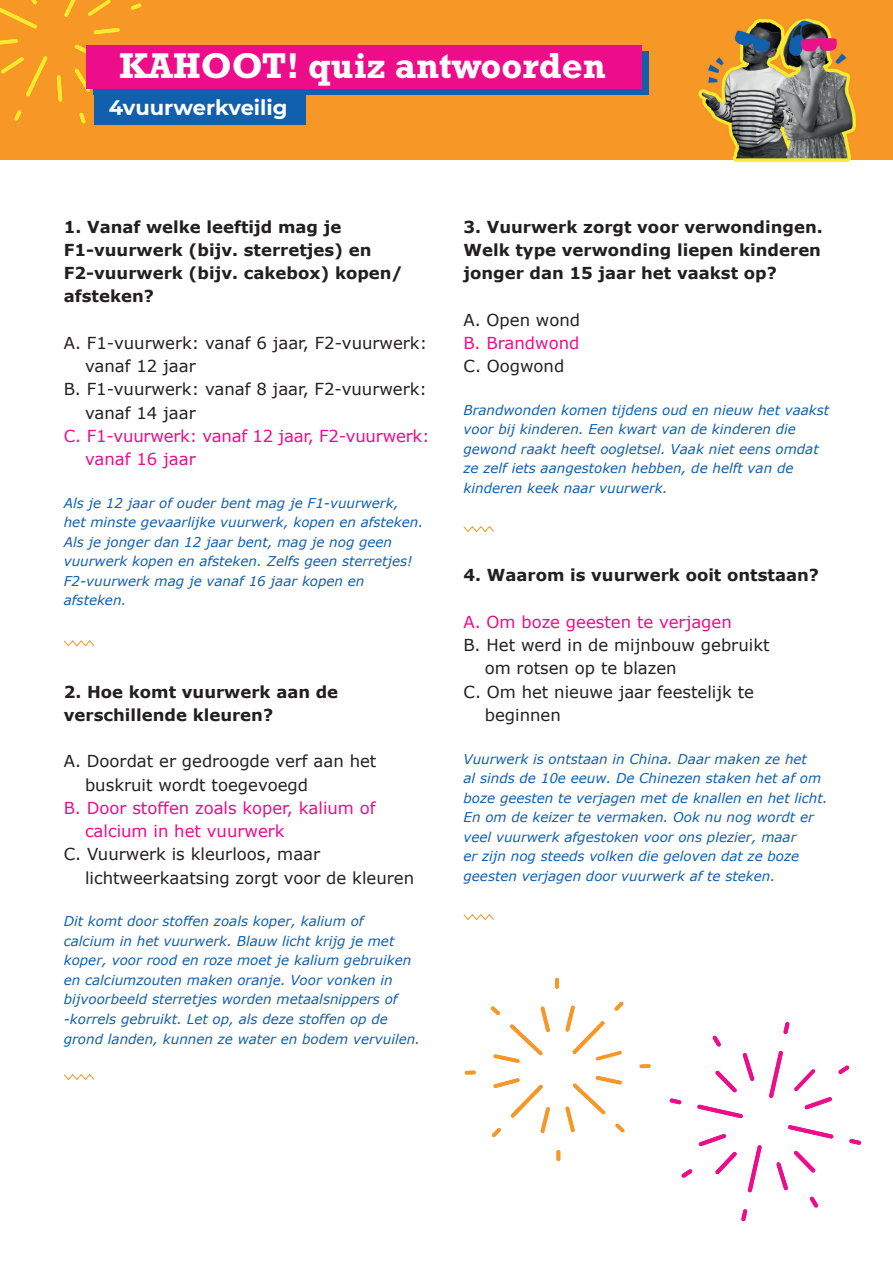
<style>
.page{position:relative;width:893px;height:1263px;background:#fff}
.page>*{position:absolute;margin:0;border:0;box-sizing:border-box;transform-origin:0 0}
.t1{font:700 36.3px "Rockwell Std";color:#fff}
.t2{font:700 21px "Montserrat";color:#fff}
.t3{font:16.5px/23.2px "Verdana";color:#231f20}
.t4{font:700 16.5px/23.2px "Verdana";color:#231f20}
.t5{font:16.5px/23.2px "Verdana";color:#ed0c8a}
.t6{font:italic 13.5px/19.5px "Verdana";color:#1160ae}
.s1{font-size:36.6px}
</style>
<div class="page">
<div style="left:1px;top:0;width:892px;height:159px;background:#f79725"></div>
<svg style="left:0;top:39px;width:18px;height:6px"></svg>
<svg style="left:94px;top:28px;width:26px;height:6px"></svg>
<svg style="left:57px;top:75px;width:5px;height:27px"></svg>
<svg style="left:64px;top:0;width:47px;height:17px"></svg>
<svg style="left:1px;top:56px;width:47px;height:40px"></svg>
<svg style="left:74px;top:44px;width:20px;height:48px"></svg>
<svg style="left:0;top:0;width:37px;height:29px"></svg>
<svg style="left:14px;top:110px;width:8px;height:11px"></svg>
<svg style="left:131px;top:3px;width:11px;height:7px"></svg>
<svg style="left:79px;top:113px;width:7px;height:11px"></svg>
<svg style="left:697px;top:1104px;width:46px;height:14px"></svg>
<svg style="left:788px;top:1125px;width:45px;height:14px"></svg>
<svg style="left:748px;top:1145px;width:14px;height:47px"></svg>
<svg style="left:769px;top:1051px;width:14px;height:47px"></svg>
<svg style="left:699px;top:1134px;width:27px;height:12px"></svg>
<svg style="left:804px;top:1097px;width:28px;height:12px"></svg>
<svg style="left:776px;top:1162px;width:12px;height:28px"></svg>
<svg style="left:743px;top:1053px;width:11px;height:28px"></svg>
<svg style="left:794px;top:1069px;width:21px;height:22px"></svg>
<svg style="left:715px;top:1152px;width:22px;height:22px"></svg>
<svg style="left:794px;top:1151px;width:21px;height:22px"></svg>
<svg style="left:715px;top:1070px;width:22px;height:22px"></svg>
<svg style="left:849px;top:1139px;width:12px;height:6px"></svg>
<svg style="left:669px;top:1098px;width:12px;height:6px"></svg>
<svg style="left:783px;top:1022px;width:6px;height:12px"></svg>
<svg style="left:741px;top:1209px;width:6px;height:12px"></svg>
<svg style="left:838px;top:1065px;width:11px;height:9px"></svg>
<svg style="left:681px;top:1169px;width:11px;height:9px"></svg>
<svg style="left:712px;top:1035px;width:9px;height:12px"></svg>
<svg style="left:810px;top:1196px;width:8px;height:12px"></svg>
<svg style="left:565px;top:1076px;width:60px;height:56px"></svg>
<svg style="left:491px;top:1006px;width:59px;height:57px"></svg>
<svg style="left:565px;top:1001px;width:59px;height:60px"></svg>
<svg style="left:492px;top:1078px;width:58px;height:59px"></svg>
<svg style="left:639px;top:1064px;width:12px;height:4px"></svg>
<svg style="left:465px;top:1070px;width:11px;height:4px"></svg>
<hr style="left:555px;top:978px;width:4px;height:11px;background:#f79725;border-radius:2px">
<svg style="left:556px;top:1150px;width:4px;height:11px"></svg>
<div style="left:94px;top:51px;width:555px;height:43px;background:linear-gradient(to right,#1160ae,#1160ae)"></div>
<div style="left:86px;top:45px;width:556px;height:43px;background:#ed0c8a"></div>
<div style="left:94px;top:94px;width:212px;height:31px;background:#1160ae"></div>
<svg style="left:63px;top:640px;width:32px;height:7px"></svg>
<svg style="left:463px;top:526px;width:31px;height:7px"></svg>
<svg style="left:463px;top:914px;width:31px;height:7px"></svg>
<svg style="left:63px;top:1074px;width:32px;height:7px"></svg>
<img style="left:695px;top:18px;width:168px;height:144px">
<h1 class="t1" style="left:119px;top:44px;width:488px">KAHOOT! quiz <span class="s1">antwoorden</span></h1>
<h2 class="t2" style="left:109px;top:92px;width:180px">4vuurwerkveilig</h2>
<p class="t4" style="left:64px;top:215px;width:341px">1. Vanaf welke leeftijd mag je<br>F1-vuurwerk (bijv. sterretjes) en<br>F2-vuurwerk (bijv. cakebox) kopen/ afsteken?</p>
<p class="t3" style="left:64px;top:331px;width:365px">A. F1-vuurwerk: vanaf 6 jaar, F2-vuurwerk:</p>
<p class="t3" style="left:85px;top:355px;width:112px">vanaf 12 jaar</p>
<p class="t3" style="left:64px;top:378px;width:365px">B. F1-vuurwerk: vanaf 8 jaar, F2-vuurwerk:</p>
<p class="t3" style="left:85px;top:401px;width:112px">vanaf 14 jaar</p>
<p class="t5" style="left:85px;top:424px;width:346px;text-indent:-21px">C. F1-vuurwerk: vanaf 12 jaar, F2-vuurwerk: vanaf 16 jaar</p>
<p class="t6" style="left:64px;top:493px;width:361px">Als je 12 jaar of ouder bent mag je F1-vuurwerk, het minste gevaarlijke vuurwerk, kopen en afsteken.<br>Als je jonger dan 12 jaar bent, mag je nog geen vuurwerk kopen en afsteken. Zelfs geen sterretjes!<br>F2-vuurwerk mag je vanaf 16 jaar kopen en afsteken.</p>
<p class="t4" style="left:64px;top:680px;width:276px">2. Hoe komt vuurwerk aan de verschillende kleuren?</p>
<p class="t3" style="left:85px;top:750px;width:293px;text-indent:-21px">A. Doordat er gedroogde verf aan het buskruit wordt toegevoegd</p>
<p class="t5" style="left:85px;top:796px;width:292px;text-indent:-21px">B. Door stoffen zoals koper, kalium of calcium in het vuurwerk</p>
<p class="t3" style="left:85px;top:843px;width:331px;text-indent:-21px">C. Vuurwerk is kleurloos, maar lichtweerkaatsing zorgt voor de kleuren</p>
<p class="t6" style="left:64px;top:912px;width:358px">Dit komt door stoffen zoals koper, kalium of<br>calcium in het vuurwerk. Blauw licht krijg je met koper, voor rood en roze moet je kalium gebruiken en calciumzouten maken oranje. Voor vonken in bijvoorbeeld sterretjes worden metaalsnippers of -korrels gebruikt. Let op, als deze stoffen op de grond landen, kunnen ze water en bodem vervuilen.</p>
<p class="t4" style="left:463px;top:215px;width:361px;text-align:justify">3. Vuurwerk zorgt voor verwondingen.<br>Welk type verwonding liepen kinderen jonger dan 15 jaar het vaakst op?</p>
<p class="t3" style="left:463px;top:308px;width:118px">A. Open wond</p>
<p class="t5" style="left:463px;top:331px;width:117px">B. Brandwond</p>
<p class="t3" style="left:463px;top:355px;width:102px">C. Oogwond</p>
<p class="t6" style="left:463px;top:400px;width:367px">Brandwonden komen tijdens oud en nieuw het vaakst voor bij kinderen. Een kwart van de kinderen die gewond raakt heeft oogletsel. Vaak niet eens omdat ze zelf iets aangestoken hebben, de helft van de kinderen keek naar vuurwerk.</p>
<p class="t4" style="left:463px;top:564px;width:357px">4. Waarom is vuurwerk ooit ontstaan?</p>
<p class="t5" style="left:463px;top:610px;width:270px">A. Om boze geesten te verjagen</p>
<p class="t3" style="left:463px;top:634px;width:308px">B. Het werd in de mijnbouw gebruikt</p>
<p class="t3" style="left:485px;top:657px;width:193px">om rotsen op te blazen</p>
<p class="t3" style="left:463px;top:680px;width:292px">C. Om het nieuwe jaar feestelijk te</p>
<p class="t3" style="left:485px;top:703px;width:78px">beginnen</p>
<p class="t6" style="left:463px;top:749px;width:366px">Vuurwerk is ontstaan in China. Daar maken ze het<br>al sinds de 10e eeuw. De Chinezen staken het af om boze geesten te verjagen met de knallen en het licht.<br>En om de keizer te vermaken. Ook nu nog wordt er veel vuurwerk afgestoken voor ons plezier, maar<br>er zijn nog steeds volken die geloven dat ze boze geesten verjagen door vuurwerk af te steken.</p>
</div>
